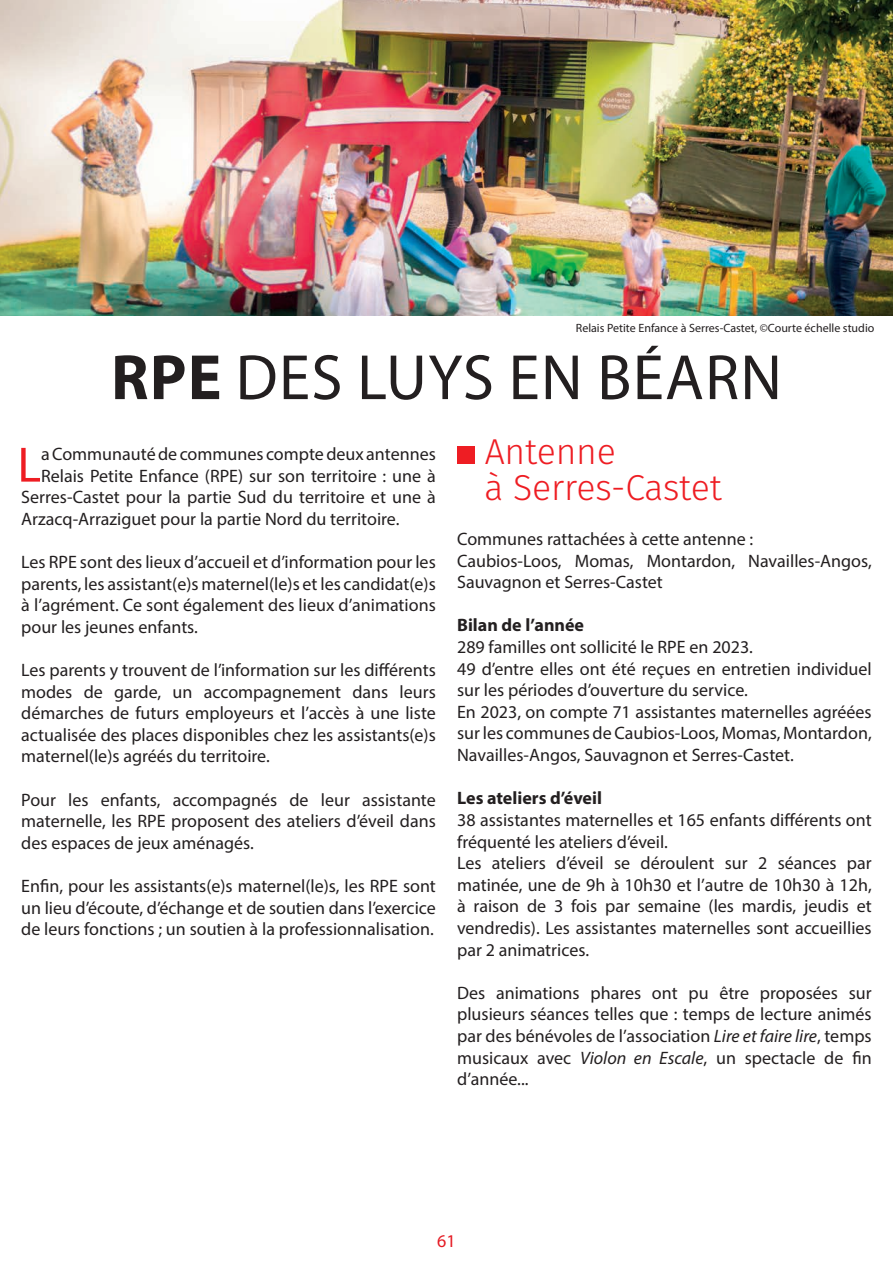
<style>
.page{position:relative;width:893px;height:1263px;background:#fff}
.page>*{position:absolute;margin:0;border:0;box-sizing:border-box;transform-origin:0 0}
.t1{font:64.5px "Myriad Pro";letter-spacing:.02em;color:#231f20}
.t2{font:50.1px "Myriad Pro";color:#ee1d23}
.t3{font:300 36px/36px "Fira Sans";letter-spacing:-.005em;color:#ee1d23}
.t4{font:18px/21.6px "Myriad Pro";color:#231f20;text-align:justify}
.t5{font:700 18px "Myriad Pro";color:#231f20}
.t6{font:18px "Myriad Pro";color:#e51a23}
.t7{font:12px "Myriad Pro";color:#231f20}
.s1{font-weight:700}
.s2{font-style:italic}
</style>
<div class="page">
<img style="left:0;top:0;width:893px;height:315px">
<div style="left:457px;top:446px;width:18px;height:18px;background:#ee1d23"></div>
<p class="t7" style="left:576px;top:320px;width:300px">Relais Petite Enfance à Serres-Castet, ©Courte échelle studio</p>
<h1 class="t1" style="left:111px;top:338px;width:672px"><span class="s1">RPE</span> DES LUYS EN BÉARN</h1>
<h2 class="t2" style="left:17px;top:434px;width:25px">L</h2>
<p class="t4" style="left:41px;top:443px;width:396px">a Communauté de communes compte deux antennes</p>
<p class="t4" style="left:41px;top:464px;width:396px">Relais Petite Enfance (RPE) sur son territoire : une à</p>
<p class="t4" style="left:21px;top:486px;width:416px">Serres-Castet pour la partie Sud du territoire et une à</p>
<p class="t4" style="left:21px;top:508px;width:380px">Arzacq-Arraziguet pour la partie Nord du territoire.</p>
<p class="t4" style="left:21px;top:551px;width:416px">Les RPE sont des lieux d’accueil et d’information pour les parents, les assistant(e)s maternel(le)s et les candidat(e)s à l’agrément. Ce sont également des lieux d’animations pour les jeunes enfants.</p>
<p class="t4" style="left:21px;top:659px;width:416px">Les parents y trouvent de l’information sur les différents modes de garde, un accompagnement dans leurs démarches de futurs employeurs et l’accès à une liste actualisée des places disponibles chez les assistants(e)s maternel(le)s agréés du territoire.</p>
<p class="t4" style="left:21px;top:788px;width:416px">Pour les enfants, accompagnés de leur assistante maternelle, les RPE proposent des ateliers d’éveil dans des espaces de jeux aménagés.</p>
<p class="t4" style="left:21px;top:875px;width:416px">Enfin, pour les assistants(e)s maternel(le)s, les RPE sont un lieu d’écoute, d’échange et de soutien dans l’exercice de leurs fonctions ; un soutien à la professionnalisation.</p>
<h3 class="t3" style="left:485px;top:433px;width:239px">Antenne<br>à Serres-Castet</h3>
<p class="t4" style="left:457px;top:528px;width:416px;text-align:left">Communes rattachées à cette antenne :<br>Caubios-Loos, Momas, Montardon, Navailles-Angos,<br>Sauvagnon et Serres-Castet</p>
<p class="t5" style="left:457px;top:614px;width:129px">Bilan de l’année</p>
<p class="t4" style="left:457px;top:636px;width:416px;text-align:left">289 familles ont sollicité le RPE en 2023.<br>49 d’entre elles ont été reçues en entretien individuel sur les périodes d’ouverture du service.<br>En 2023, on compte 71 assistantes maternelles agréées sur les communes de Caubios-Loos, Momas, Montardon, Navailles-Angos, Sauvagnon et Serres-Castet.</p>
<p class="t5" style="left:457px;top:786px;width:146px">Les ateliers d’éveil</p>
<p class="t4" style="left:457px;top:809px;width:416px;text-align:left">38 assistantes maternelles et 165 enfants différents ont fréquenté les ateliers d’éveil.<br>Les ateliers d’éveil se déroulent sur 2 séances par matinée, une de 9h à 10h30 et l’autre de 10h30 à 12h, à raison de 3 fois par semaine (les mardis, jeudis et vendredis). Les assistantes maternelles sont accueillies par 2 animatrices.</p>
<p class="t4" style="left:457px;top:981px;width:416px">Des animations phares ont pu être proposées sur plusieurs séances telles que : temps de lecture animés par des bénévoles de l’association <span class="s2">Lire et faire lire</span>, temps musicaux avec <span class="s2">Violon en Escale</span>, un spectacle de fin d’année...</p>
<p class="t6" style="left:437px;top:1229px;width:20px">61</p>
</div>
